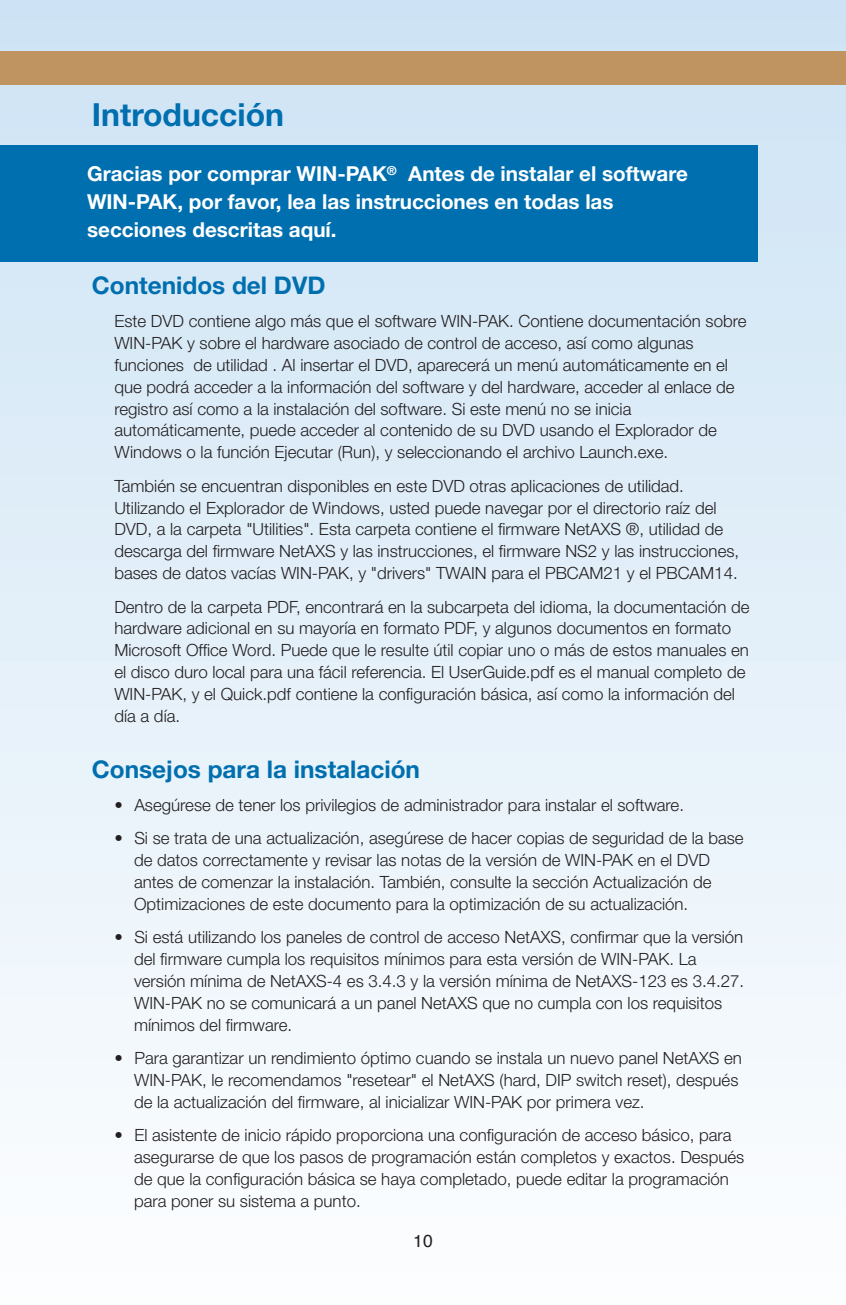
<style>
.page{position:relative;width:846px;height:1305px;background:#fff}
.page>*{position:absolute;margin:0;border:0;box-sizing:border-box;transform-origin:0 0}
.t1{font:700 32px "Helvetica Neue";color:#006faf}
.t2{font:700 24.5px "Helvetica Neue";color:#006faf}
.t3{font:700 20.5px/28.2px "Helvetica Neue";color:#fff}
.t4{font:17.5px "Helvetica";color:#231f20}
.t5{font:300 17px/22px "Helvetica Neue";color:#231f20}
</style>
<div class="page">
<div style="left:0;top:0;width:846px;height:1305px;background:linear-gradient(to bottom,#cde3f4,#fdfeff)"></div>
<div style="left:0;top:51px;width:846px;height:33px;background:#bf9461"></div>
<div style="left:0;top:145px;width:758px;height:117px;background:#006faf"></div>
<h1 class="t1" style="left:92px;top:103px;width:194px">Introducción</h1>
<p class="t3" style="left:87px;top:161px;width:602px">Gracias por comprar WIN-PAK<sup>®</sup> Antes de instalar el software<br>WIN-PAK, por favor, lea las instrucciones en todas las secciones descritas aquí.</p>
<h2 class="t2" style="left:92px;top:276px;width:235px">Contenidos del DVD</h2>
<p class="t5" style="left:114px;top:311px;width:634px">Este DVD contiene algo más que el software WIN-PAK. Contiene documentación sobre WIN-PAK y sobre el hardware asociado de control de acceso, así como algunas funciones de utilidad . Al insertar el DVD, aparecerá un menú automáticamente en el que podrá acceder a la información del software y del hardware, acceder al enlace de registro así como a la instalación del software. Si este menú no se inicia automáticamente, puede acceder al contenido de su DVD usando el Explorador de Windows o la función Ejecutar (Run), y seleccionando el archivo Launch.exe.</p>
<p class="t5" style="left:114px;top:476px;width:626px">También se encuentran disponibles en este DVD otras aplicaciones de utilidad.<br>Utilizando el Explorador de Windows, usted puede navegar por el directorio raíz del DVD, a la carpeta "Utilities". Esta carpeta contiene el firmware NetAXS ®, utilidad de descarga del firmware NetAXS y las instrucciones, el firmware NS2 y las instrucciones, bases de datos vacías WIN-PAK, y "drivers" TWAIN para el PBCAM21 y el PBCAM14.</p>
<p class="t5" style="left:114px;top:597px;width:637px">Dentro de la carpeta PDF, encontrará en la subcarpeta del idioma, la documentación de hardware adicional en su mayoría en formato PDF, y algunos documentos en formato Microsoft Office Word. Puede que le resulte útil copiar uno o más de estos manuales en el disco duro local para una fácil referencia. El UserGuide.pdf es el manual completo de WIN-PAK, y el Quick.pdf contiene la configuración básica, así como la información del día a día.</p>
<h2 class="t2" style="left:92px;top:760px;width:330px">Consejos para la instalación</h2>
<p class="t5" style="left:114px;top:796px;width:571px">• Asegúrese de tener los privilegios de administrador para instalar el software.</p>
<p class="t5" style="left:134px;top:829px;width:611px;text-indent:-20px">• Si se trata de una actualización, asegúrese de hacer copias de seguridad de la base de datos correctamente y revisar las notas de la versión de WIN-PAK en el DVD antes de comenzar la instalación. También, consulte la sección Actualización de Optimizaciones de este documento para la optimización de su actualización.</p>
<p class="t5" style="left:134px;top:928px;width:612px;text-indent:-20px">• Si está utilizando los paneles de control de acceso NetAXS, confirmar que la versión del firmware cumpla los requisitos mínimos para esta versión de WIN-PAK. La versión mínima de NetAXS-4 es 3.4.3 y la versión mínima de NetAXS-123 es 3.4.27.<br>WIN-PAK no se comunicará a un panel NetAXS que no cumpla con los requisitos mínimos del firmware.</p>
<p class="t5" style="left:134px;top:1049px;width:609px;text-indent:-20px">• Para garantizar un rendimiento óptimo cuando se instala un nuevo panel NetAXS en<br>WIN-PAK, le recomendamos "resetear" el NetAXS (hard, DIP switch reset), después de la actualización del firmware, al inicializar WIN-PAK por primera vez.</p>
<p class="t5" style="left:134px;top:1126px;width:612px;text-indent:-20px">• El asistente de inicio rápido proporciona una configuración de acceso básico, para asegurarse de que los pasos de programación están completos y exactos. Después de que la configuración básica se haya completado, puede editar la programación para poner su sistema a punto.</p>
<p class="t4" style="left:413px;top:1233px;width:21px">10</p>
</div>
